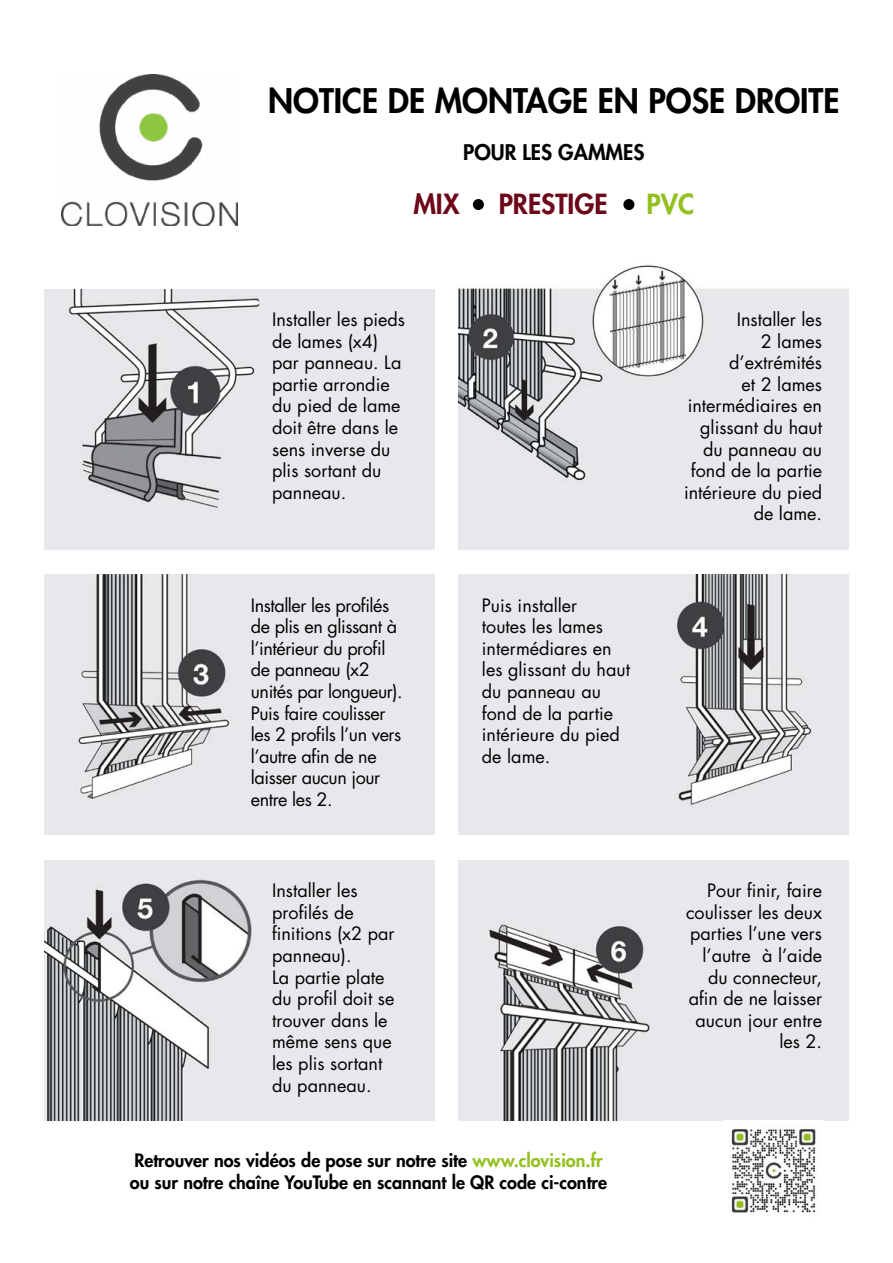
<style>
.page{position:relative;width:893px;height:1263px;background:#fff}
.page>*{position:absolute;margin:0;border:0;box-sizing:border-box;transform-origin:0 0}
.t1{font:800 33px "Futura Std";color:#000}
.t2{font:800 27px "Futura Std";color:#6d071a}
.t3{font:800 27px "Futura Std";color:#93c01f}
.t4{font:800 21px "Futura Std";color:#000}
.t5{font:18px/21.6px "Futura Std";color:#000}
.t6{font:18px/21.6px "Futura Std";letter-spacing:-.025em;color:#000}
.t7{font:800 18px/21.6px "Futura Std";color:#000}
.s1{color:#93c01f}
</style>
<div class="page">
<img style="left:44px;top:289px;width:390px;height:260px">
<img style="left:44px;top:575px;width:390px;height:260px">
<img style="left:44px;top:860px;width:390px;height:260px">
<img style="left:459px;top:860px;width:390px;height:260px">
<img style="left:459px;top:575px;width:390px;height:260px">
<img style="left:459px;top:265px;width:390px;height:284px">
<img style="left:62px;top:74px;width:176px;height:151px">
<img style="left:731px;top:1128px;width:87px;height:88px">
<div style="left:473px;top:199px;width:11px;height:11px;background:#000;border-radius:50%"></div>
<div style="left:623px;top:199px;width:11px;height:11px;background:#000;border-radius:50%"></div>
<h1 class="t1" style="left:268px;top:80px;width:573px">NOTICE DE MONTAGE EN POSE DROITE</h1>
<p class="t4" style="left:463px;top:139px;width:183px">POUR LES GAMMES</p>
<h2 class="t2" style="left:413px;top:187px;width:48px">MIX</h2>
<h2 class="t2" style="left:499px;top:187px;width:110px">PRESTIGE</h2>
<h2 class="t3" style="left:647px;top:187px;width:49px">PVC</h2>
<p class="t5" style="left:272px;top:309px;width:134px">Installer les pieds de lames (x4) par panneau. La partie arrondie du pied de lame doit être dans le sens inverse du plis sortant du panneau.</p>
<p class="t6" style="left:251px;top:594px;width:153px">Installer les profilés de plis en glissant à l’intérieur du profil de panneau (x2 unités par longueur).<br>Puis faire coulisser les 2 profils l’un vers l’autre afin de ne laisser aucun jour entre les 2.</p>
<p class="t5" style="left:482px;top:594px;width:150px">Puis installer<br>toutes les lames intermédiares en les glissant du haut du panneau au fond de la partie intérieure du pied de lame.</p>
<p class="t5" style="left:272px;top:880px;width:124px">Installer les profilés de finitions (x2 par panneau).<br>La partie plate du profil doit se trouver dans le même sens que les plis sortant du panneau.</p>
<p class="t7" style="left:130px;top:1150px;width:479px">Retrouver nos vidéos de pose sur notre site <span class="s1">www.clovision.fr </span>ou sur notre chaîne YouTube en scannant le QR code ci-contre</p>
<p class="t5" style="left:684px;top:309px;width:140px;text-align:right">Installer les<br>2 lames d’extrémités<br>et 2 lames intermédiaires en glissant du haut du panneau au fond de la partie intérieure du pied de lame.</p>
<p class="t5" style="left:686px;top:880px;width:138px;text-align:right">Pour finir, faire coulisser les deux parties l’une vers l’autre à l’aide du connecteur, afin de ne laisser aucun jour entre les 2.</p>
</div>
